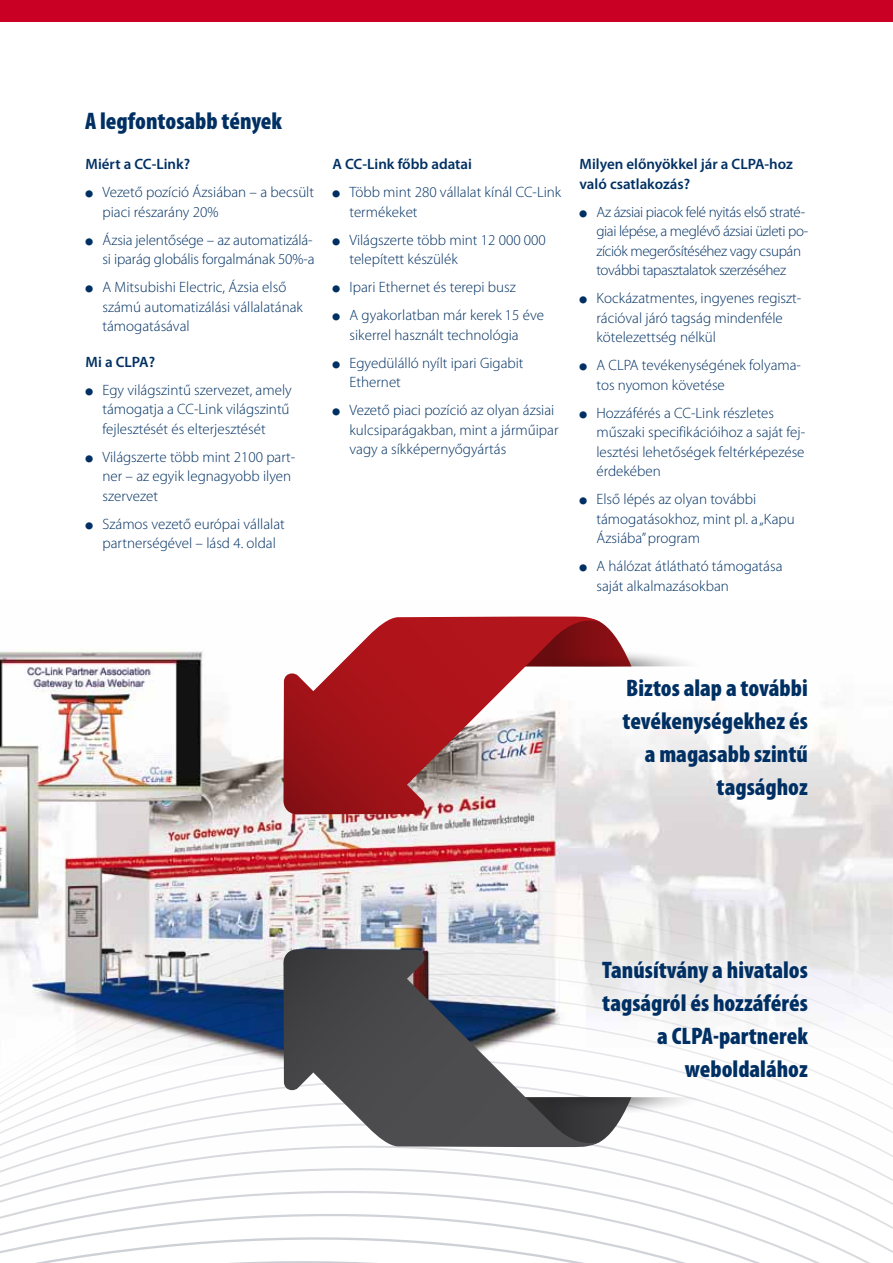
<style>
.page{position:relative;width:893px;height:1263px;background:#fff}
.page>*{position:absolute;margin:0;border:0;box-sizing:border-box;transform-origin:0 0}
.t1{font:900 condensed 24px/33px "Myriad Pro";color:#003063;text-align:right}
.t2{font:300 15px/19.5px "Myriad Pro";color:#003063}
.t3{font:300 15px/19.5px "Myriad Pro";letter-spacing:-.025em;color:#003063}
.t4{font:600 15px/19.5px "Myriad Pro";color:#003063}
.s1{font-weight:600}
.s2{font-family:"European Pi One";font-weight:400;font-size:9px}
</style>
<div class="page">
<svg style="left:0;top:1189px;width:893px;height:74px"></svg>
<img style="left:0;top:649px;width:893px;height:540px">
<div style="left:0;top:0;width:893px;height:21px;background:#c90023"></div>
<svg style="left:601px;top:622px;width:104px;height:44px"></svg>
<svg style="left:283px;top:616px;width:318px;height:198px"></svg>
<svg style="left:486px;top:1097px;width:219px;height:56px"></svg>
<svg style="left:283px;top:949px;width:318px;height:198px"></svg>
<h1 class="t1" style="left:85px;top:104px;width:199px">A legfontosabb tények</h1>
<p class="t2" style="left:86px;top:151px;width:230px;line-height:28px"><span class="s1">Miért a CC-Link?<br></span><span class="s2">)</span> Vezető pozíció Ázsiában – a becsült</p>
<p class="t2" style="left:86px;top:198px;width:229px;line-height:28px;text-indent:17px">piaci részarány 20%<br><span class="s2">)</span> Ázsia jelentősége – az automatizálá-</p>
<p class="t2" style="left:86px;top:246px;width:230px;line-height:28px;text-indent:17px">si iparág globális forgalmának 50%-a <span class="s2">)</span> A Mitsubishi Electric, Ázsia első</p>
<p class="t2" style="left:103px;top:297px;width:202px">számú automatizálási vállalatának támogatásával</p>
<p class="t2" style="left:86px;top:348px;width:208px;line-height:28px"><span class="s1">Mi a CLPA?<br></span><span class="s2">)</span> Egy világszintű szervezet, amely</p>
<p class="t2" style="left:103px;top:400px;width:189px">támogatja a CC-Link világszintű fejlesztését és elterjesztését</p>
<p class="t2" style="left:103px;top:447px;width:194px;text-indent:-17px"><span class="s2">)</span> Világszerte több mint 2100 part&shy;ner – az egyik legnagyobb ilyen szervezet</p>
<p class="t2" style="left:86px;top:514px;width:201px;text-align:center"><span class="s2">)</span> Számos vezető európai vállalat partnerségével – lásd 4. oldal</p>
<p class="t2" style="left:332px;top:151px;width:230px;line-height:28px"><span class="s1">A CC-Link főbb adatai<br></span><span class="s2">)</span> Több mint 280 vállalat kínál CC-Link</p>
<p class="t2" style="left:332px;top:198px;width:215px;line-height:28px;text-indent:17px">termékeket<br><span class="s2">)</span> Világszerte több mint 12 000 000</p>
<p class="t2" style="left:332px;top:246px;width:213px;line-height:28px;text-indent:17px">telepített készülék<br><span class="s2">)</span> Ipari Ethernet és terepi busz<br><span class="s2">)</span> A gyakorlatban már kerek 15 éve</p>
<p class="t2" style="left:332px;top:321px;width:193px;line-height:28px;text-indent:17px">sikerrel használt technológia <span class="s2">)</span> Egyedülálló nyílt ipari Gigabit</p>
<p class="t2" style="left:332px;top:369px;width:223px;line-height:28px;text-indent:17px">Ethernet<br><span class="s2">)</span> Vezető piaci pozíció az olyan ázsiai</p>
<p class="t2" style="left:349px;top:420px;width:210px">kulcsiparágakban, mint a járműipar vagy a síkképernyőgyártás</p>
<p class="t4" style="left:579px;top:154px;width:215px">Milyen előnyökkel jár a CLPA-hoz való csatlakozás?</p>
<p class="t3" style="left:596px;top:202px;width:213px;text-indent:-17px"><span class="s2">)</span> Az ázsiai piacok felé nyitás első straté&shy;giai lépése, a meglévő ázsiai üzleti po&shy;zíciók megerősítéséhez vagy csupán további tapasztalatok szerzéséhez</p>
<p class="t2" style="left:596px;top:289px;width:206px;text-indent:-17px"><span class="s2">)</span> Kockázatmentes, ingyenes regiszt&shy;rációval járó tagság mindenféle kötelezettség nélkül</p>
<p class="t2" style="left:596px;top:356px;width:206px;text-indent:-17px"><span class="s2">)</span> A CLPA tevékenységének folyama&shy;tos nyomon követése</p>
<p class="t2" style="left:596px;top:403px;width:210px;text-indent:-17px"><span class="s2">)</span> Hozzáférés a CC-Link részletes műszaki specifikációihoz a saját fej&shy;lesztési lehetőségek feltérképezése érdekében</p>
<p class="t2" style="left:596px;top:490px;width:200px;text-indent:-17px"><span class="s2">)</span> Első lépés az olyan további támogatásokhoz, mint pl. a „Kapu<br>Ázsiába” program</p>
<p class="t2" style="left:596px;top:557px;width:188px;text-indent:-17px"><span class="s2">)</span> A hálózat átlátható támogatása saját alkalmazásokban</p>
<h1 class="t1" style="left:622px;top:672px;width:187px">Biztos alap a további tevékenységekhez és a magasabb szintű tagsághoz</h1>
<h1 class="t1" style="left:602px;top:954px;width:207px">Tanúsítvány a hivatalos tagságról és hozzáférés a CLPA-partnerek weboldalához</h1>
</div>
